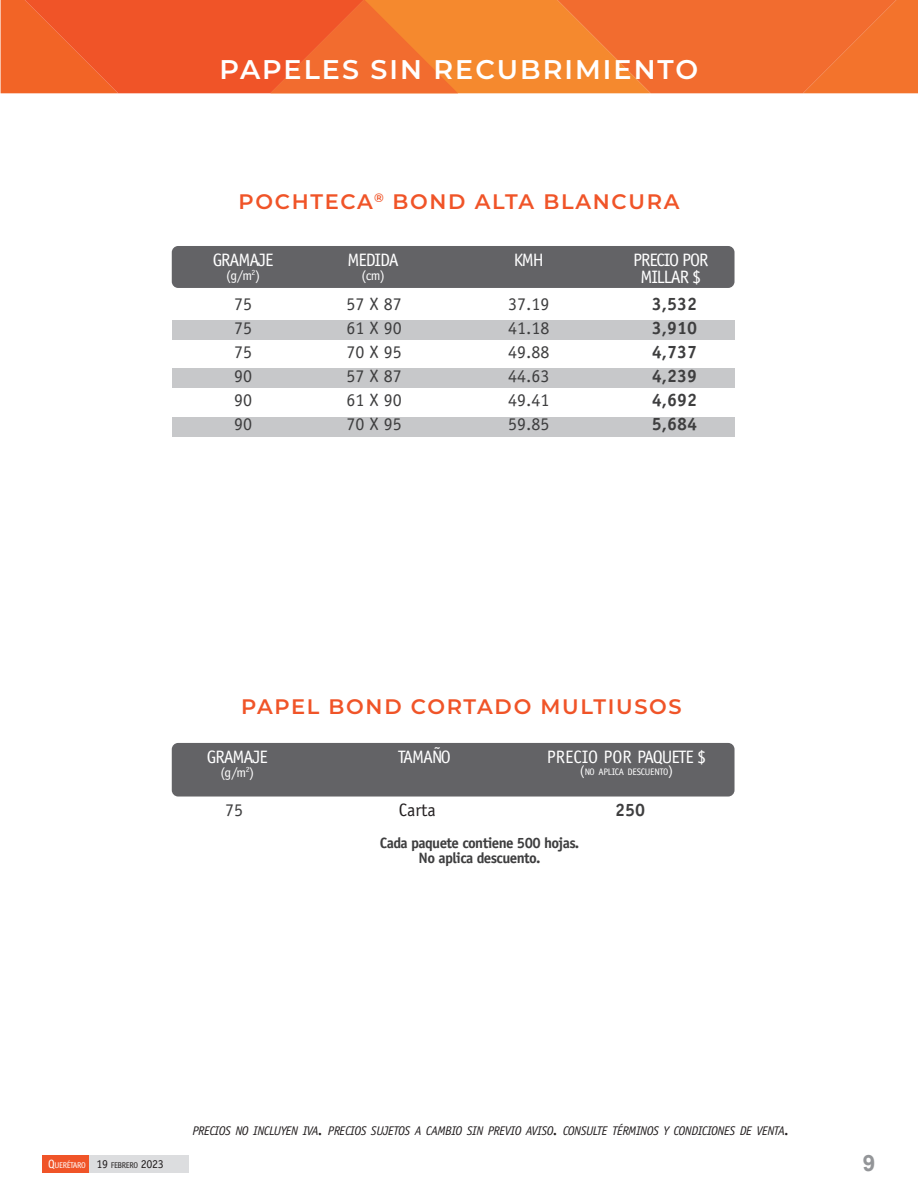
<style>
.page{position:relative;width:918px;height:1188px;background:#fff}
.page>*{position:absolute;margin:0;border:0;box-sizing:border-box;transform-origin:0 0}
.Texto_negritas{font:600 27px "Montserrat";letter-spacing:.075em;color:#fff}
.t1{font:700 22.5px "Arial";color:#939598}
.t2{font:600 21px "Montserrat";letter-spacing:.08em;color:#f05428}
.t3{font:18px "Officina Sans Std";color:#3e3e3f}
.t4{font:18px/16.5px "Officina Sans Std";letter-spacing:-.06em;color:#fff;text-align:center}
.t5{font:700 18px "Officina Sans Std";color:#3e3e3f}
.t6{font:18px "Officina Sans Std";letter-spacing:-.02em;color:#fff}
.Texto{font:18px "Officina Sans Std";color:#231f20}
.t7{font:700 15px "Officina Sans Std";letter-spacing:-.04em;color:#3e3e3f}
.t8{font:13.5px "Officina Sans Std";color:#fff}
.t9{font:13.5px "Officina Sans Std";color:#fff}
.t10{font:italic 12.6px "Officina Sans Std";letter-spacing:-.035em;color:#231f20}
.t11{font:9.45px "Officina Sans Std";color:#fff}
.t12{font:8.4px "Officina Sans Std";letter-spacing:-.045em;color:#fff}
.s1{font-size:13.5px}
.s2{font-size:18px}
.s3{font-size:12px}
.s4{font-size:12px;color:#231f20}
.s5{color:#231f20}
</style>
<div class="page">
<div style="left:43px;top:1155px;width:46px;height:17px;background:#f05428"></div>
<div style="left:89px;top:1155px;width:99px;height:17px;background:#dcdddf"></div>
<svg style="left:1px;top:0;width:917px;height:93px;background:#f26b2c"></svg>
<div style="left:172px;top:246px;width:563px;height:42px;background:#636366;border-radius:6px"></div>
<div style="left:172px;top:743px;width:563px;height:54px;background:#636366;border-radius:6px"></div>
<div style="left:172px;top:320px;width:563px;height:20px;background:#c7c8ca"></div>
<div style="left:172px;top:369px;width:563px;height:19px;background:#c7c8ca"></div>
<div style="left:172px;top:417px;width:563px;height:20px;background:#c7c8ca"></div>
<p class="Texto_negritas" style="left:220px;top:50px;width:480px">PAPELES SIN RECUBRIMIENTO</p>
<p class="t2" style="left:239px;top:187px;width:442px">POCHTECA<sup>®</sup> BOND ALTA BLANCURA</p>
<p class="t4" style="left:213px;top:252px;width:62px">GRAMAJE</p>
<p class="t8" style="left:226px;top:268px;width:35px">(g/m<sup>2</sup>)</p>
<p class="t3" style="left:234px;top:294px;width:19px">75</p>
<p class="t3" style="left:234px;top:318px;width:19px">75</p>
<p class="t3" style="left:234px;top:342px;width:19px">75</p>
<p class="t3" style="left:234px;top:366px;width:19px">90</p>
<p class="t3" style="left:234px;top:390px;width:19px">90</p>
<p class="t3" style="left:234px;top:414px;width:19px">90</p>
<p class="t4" style="left:347px;top:252px;width:53px">MEDIDA</p>
<p class="t8" style="left:362px;top:268px;width:25px">(cm)</p>
<p class="t3" style="left:347px;top:294px;width:57px">57 X 87</p>
<p class="t3" style="left:347px;top:318px;width:57px">61 X 90</p>
<p class="t3" style="left:347px;top:342px;width:57px">70 X 95</p>
<p class="t3" style="left:347px;top:366px;width:57px">57 X 87</p>
<p class="t3" style="left:347px;top:390px;width:57px">61 X 90</p>
<p class="t3" style="left:347px;top:414px;width:57px">70 X 95</p>
<p class="t4" style="left:514px;top:252px;width:32px">KMH</p>
<p class="t3" style="left:508px;top:294px;width:43px">37.19</p>
<p class="t3" style="left:508px;top:318px;width:43px">41.18</p>
<p class="t3" style="left:508px;top:342px;width:43px">49.88</p>
<p class="t3" style="left:508px;top:366px;width:43px">44.63</p>
<p class="t3" style="left:508px;top:390px;width:43px">49.41</p>
<p class="t3" style="left:508px;top:414px;width:43px">59.85</p>
<p class="t4" style="left:633px;top:252px;width:77px">PRECIO POR<br>MILLAR $</p>
<p class="t5" style="left:652px;top:293px;width:47px">3,532</p>
<p class="t5" style="left:652px;top:317px;width:47px">3,910</p>
<p class="t5" style="left:652px;top:341px;width:47px">4,737</p>
<p class="t5" style="left:652px;top:365px;width:47px">4,239</p>
<p class="t5" style="left:652px;top:389px;width:47px">4,692</p>
<p class="t5" style="left:652px;top:413px;width:47px">5,684</p>
<p class="t2" style="left:241px;top:692px;width:442px">PAPEL BOND CORTADO MULTIUSOS</p>
<p class="t4" style="left:207px;top:749px;width:62px">GRAMAJE</p>
<p class="t8" style="left:220px;top:764px;width:35px">(g/m<sup>2</sup>)</p>
<p class="t4" style="left:398px;top:749px;width:55px">TAMAÑO</p>
<p class="t6" style="left:547px;top:747px;width:161px">PRECIO POR PAQUETE $</p>
<p class="t11" style="left:580px;top:767px;width:54px"><span class="s1">(</span>NOAPLICADESCUENTO</p>
<p class="t9" style="left:668px;top:763px;width:6px">)</p>
<p class="t3" style="left:225px;top:799px;width:19px">75</p>
<p class="Texto" style="left:399px;top:799px;width:39px">Carta</p>
<p class="t5" style="left:615px;top:798px;width:32px">250</p>
<p class="t7" style="left:380px;top:833px;width:201px">Cada paquete contiene 500 hojas.</p>
<p class="t7" style="left:419px;top:848px;width:124px">No aplica descuento.</p>
<p class="t10" style="left:192px;top:1124px;width:599px">PRECIOS NO INCLUYEN IVA<span class="s2">.</span> PRECIOS SUJETOS A CAMBIO SIN PREVIO AVISO<span class="s2">.</span> CONSULTE TÉRMINOS Y CONDICIONES DE VENTA<span class="s2">.</span></p>
<p class="t12" style="left:48px;top:1160px;width:117px"><span class="s3">Q</span>UERÉTARO <span class="s4">19</span> <span class="s5">FEBRERO</span> <span class="s4">2023</span></p>
<h2 class="t1" style="left:863px;top:1149px;width:14px">9</h2>
</div>
